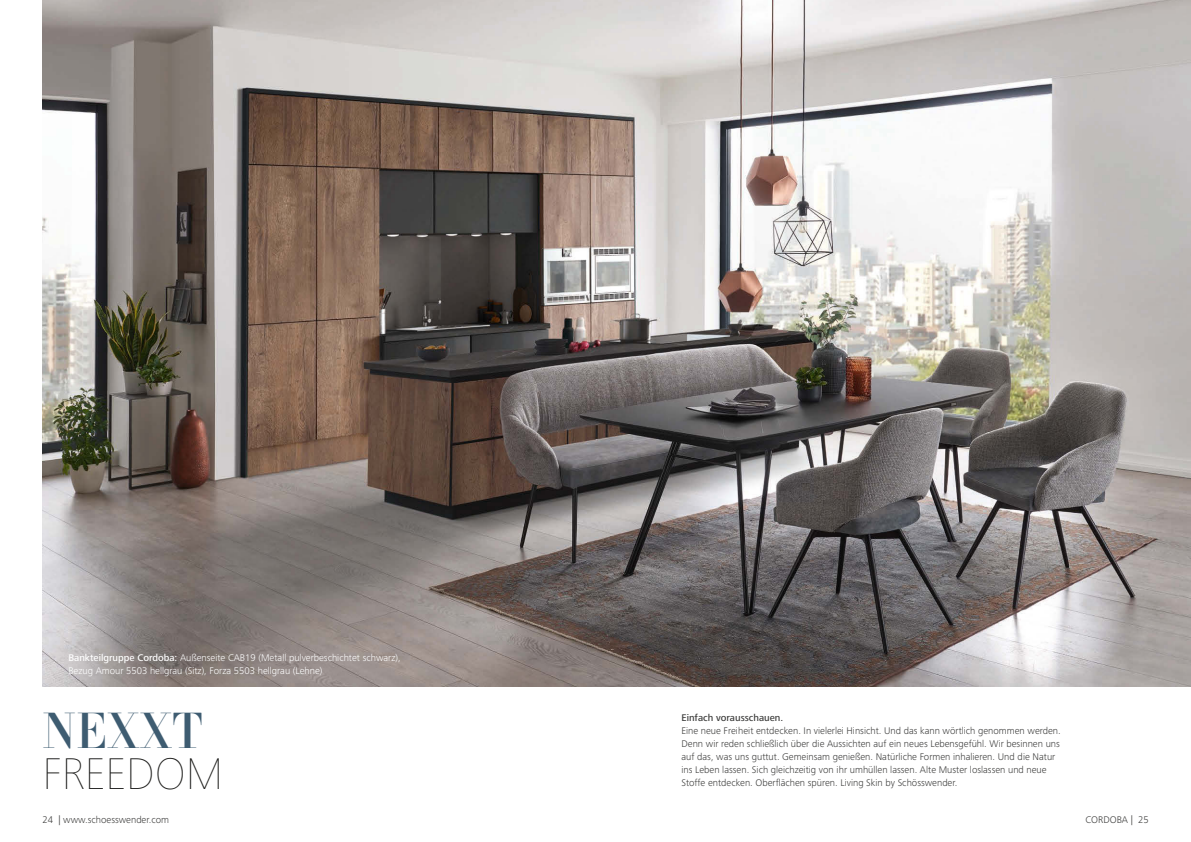
<style>
.page{position:relative;width:1191px;height:842px;background:#fff}
.page>*{position:absolute;margin:0;border:0;box-sizing:border-box;transform-origin:0 0}
.t1{font:48px "Essonnes Headline";color:#3e5c71}
.t2{font:200 46px "Frutiger Next";color:#1d1d1b}
.t3{font:300 10px/13px "Frutiger Next";color:#3c3c3b}
.t4{font:300 10px/13px "Frutiger Next";color:#fff}
.t5{font:500 10px "Frutiger Next";color:#3c3c3b}
.s1{font-weight:500}
</style>
<div class="page">
<img style="left:43px;top:0;width:1148px;height:687px">
<p class="t4" style="left:68px;top:651px;width:334px"><span class="s1">Bankteilgruppe Cordoba:</span> Außenseite CAB19 (Metall pulverbeschichtet schwarz),<br>Bezug Amour 5503 hellgrau (Sitz), Forza 5503 hellgrau (Lehne)</p>
<h1 class="t1" style="left:43px;top:698px;width:162px">NEXXT</h1>
<h2 class="t2" style="left:43px;top:748px;width:182px">FREEDOM</h2>
<p class="t5" style="left:681px;top:712px;width:103px">Einfach vorausschauen.</p>
<p class="t3" style="left:681px;top:724px;width:381px">Eine neue Freiheit entdecken. In vielerlei Hinsicht. Und das kann wörtlich genommen werden.<br>Denn wir reden schließlich über die Aussichten auf ein neues Lebensgefühl. Wir besinnen uns auf das, was uns guttut. Gemeinsam genießen. Natürliche Formen inhalieren. Und die Natur ins Leben lassen. Sich gleichzeitig von ihr umhüllen lassen. Alte Muster loslassen und neue Stoffe entdecken. Oberflächen spüren. Living Skin by Schösswender.</p>
<p class="t3" style="left:43px;top:813px;width:128px">24 | www.schoesswender.com</p>
<p class="t3" style="left:1085px;top:813px;width:65px">CORDOBA | 25</p>
</div>
